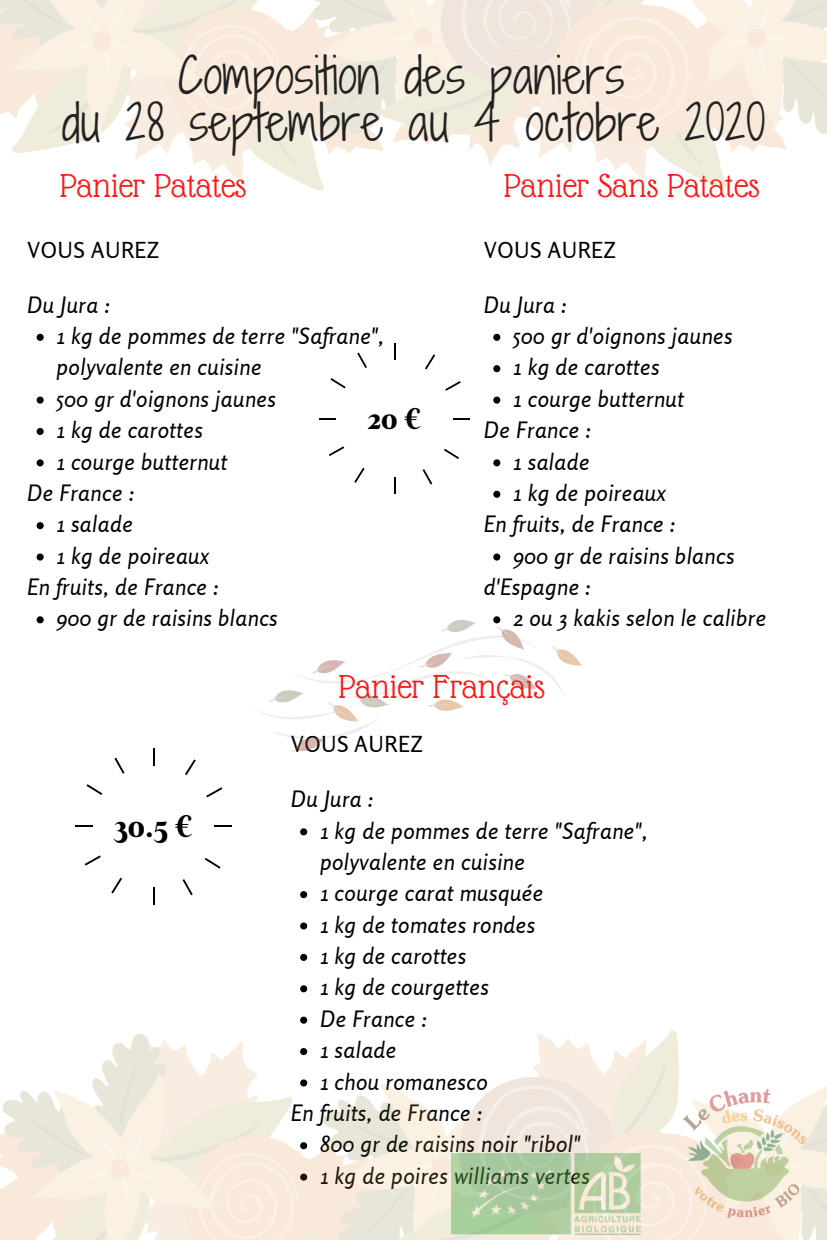
<style>
.page{position:relative;width:827px;height:1240px;background:#fff}
.page>*{position:absolute;margin:0;border:0;box-sizing:border-box;transform-origin:0 0}
.t1{font:48px/46.5px "Shadows Into Light Two";letter-spacing:.01em;color:#222;text-align:center}
.t2{font:36px "Glass Antiqua";color:#ff1616}
.t3{font:30.15px "Berkshire Swash";color:#000}
.t4{font:28.95px "Berkshire Swash";color:#000}
.t5{font:italic 22.5px/31.3px "Rosario";letter-spacing:.02em;color:#000}
.t6{font:21.9px "Rosario";letter-spacing:.02em;color:#000}
</style>
<div class="page">
<svg style="left:37px;top:334px;width:7px;height:7px"></svg>
<svg style="left:37px;top:396px;width:7px;height:8px"></svg>
<svg style="left:37px;top:428px;width:7px;height:7px"></svg>
<svg style="left:37px;top:459px;width:7px;height:7px"></svg>
<svg style="left:37px;top:522px;width:7px;height:7px"></svg>
<svg style="left:37px;top:553px;width:7px;height:7px"></svg>
<svg style="left:37px;top:616px;width:7px;height:7px"></svg>
<svg style="left:300px;top:828px;width:7px;height:7px"></svg>
<svg style="left:300px;top:891px;width:7px;height:7px"></svg>
<svg style="left:300px;top:922px;width:7px;height:7px"></svg>
<svg style="left:300px;top:954px;width:7px;height:7px"></svg>
<svg style="left:300px;top:985px;width:7px;height:7px"></svg>
<svg style="left:300px;top:1016px;width:7px;height:8px"></svg>
<svg style="left:153px;top:887px;width:1px;height:18px"></svg>
<svg style="left:153px;top:748px;width:1px;height:17px"></svg>
<svg style="left:75px;top:825px;width:18px;height:2px"></svg>
<svg style="left:214px;top:825px;width:18px;height:2px"></svg>
<svg style="left:111px;top:878px;width:11px;height:15px"></svg>
<svg style="left:185px;top:759px;width:11px;height:16px"></svg>
<svg style="left:87px;top:784px;width:15px;height:11px"></svg>
<svg style="left:205px;top:858px;width:16px;height:11px"></svg>
<svg style="left:85px;top:855px;width:16px;height:10px"></svg>
<svg style="left:206px;top:787px;width:16px;height:10px"></svg>
<svg style="left:114px;top:757px;width:11px;height:17px"></svg>
<svg style="left:183px;top:879px;width:10px;height:16px"></svg>
<svg style="left:394px;top:477px;width:2px;height:17px"></svg>
<svg style="left:394px;top:343px;width:2px;height:17px"></svg>
<svg style="left:320px;top:418px;width:16px;height:1px"></svg>
<svg style="left:453px;top:418px;width:17px;height:1px"></svg>
<svg style="left:354px;top:468px;width:11px;height:15px"></svg>
<svg style="left:425px;top:354px;width:10px;height:15px"></svg>
<svg style="left:330px;top:378px;width:16px;height:10px"></svg>
<svg style="left:444px;top:449px;width:15px;height:10px"></svg>
<svg style="left:329px;top:446px;width:15px;height:10px"></svg>
<svg style="left:445px;top:381px;width:16px;height:10px"></svg>
<svg style="left:357px;top:353px;width:10px;height:15px"></svg>
<svg style="left:423px;top:469px;width:9px;height:16px"></svg>
<svg style="left:493px;top:334px;width:7px;height:7px"></svg>
<svg style="left:493px;top:365px;width:7px;height:7px"></svg>
<svg style="left:493px;top:396px;width:7px;height:8px"></svg>
<svg style="left:493px;top:459px;width:7px;height:7px"></svg>
<svg style="left:493px;top:491px;width:7px;height:7px"></svg>
<svg style="left:493px;top:553px;width:7px;height:7px"></svg>
<svg style="left:0;top:1031px;width:827px;height:209px"></svg>
<svg style="left:0;top:0;width:827px;height:191px"></svg>
<svg style="left:257px;top:616px;width:326px;height:136px"></svg>
<h1 class="t1" style="left:62px;top:52px;width:705px">Composition des paniers<br>du 28 septembre au 4 octobre 2020</h1>
<h2 class="t2" style="left:60px;top:167px;width:188px">Panier Patates</h2>
<h2 class="t2" style="left:504px;top:167px;width:257px">Panier Sans Patates</h2>
<p class="t6" style="left:27px;top:236px;width:134px">VOUS AUREZ</p>
<p class="t6" style="left:484px;top:236px;width:134px">VOUS AUREZ</p>
<p class="t5" style="left:27px;top:289px;width:84px">Du Jura :</p>
<p class="t5" style="left:484px;top:289px;width:84px">Du Jura :</p>
<p class="t5" style="left:56px;top:320px;width:329px">1 kg de pommes de terre "Safrane", polyvalente en cuisine<br>500 gr d'oignons jaunes<br>1 kg de carottes<br>1 courge butternut</p>
<p class="t4" style="left:368px;top:401px;width:55px">20 €</p>
<p class="t5" style="left:27px;top:477px;width:109px">De France :</p>
<p class="t5" style="left:513px;top:320px;width:221px">500 gr d'oignons jaunes<br>1 kg de carottes<br>1 courge butternut</p>
<p class="t5" style="left:484px;top:414px;width:109px">De France :</p>
<p class="t5" style="left:513px;top:445px;width:154px">1 salade<br>1 kg de poireaux</p>
<p class="t5" style="left:56px;top:508px;width:154px">1 salade<br>1 kg de poireaux</p>
<p class="t5" style="left:484px;top:508px;width:193px">En fruits, de France :</p>
<p class="t5" style="left:513px;top:540px;width:223px">900 gr de raisins blancs</p>
<p class="t5" style="left:27px;top:571px;width:193px">En fruits, de France :</p>
<p class="t5" style="left:484px;top:571px;width:108px">d'Espagne :</p>
<p class="t5" style="left:56px;top:602px;width:223px">900 gr de raisins blancs</p>
<p class="t5" style="left:513px;top:602px;width:255px">2 ou 3 kakis selon le calibre</p>
<h2 class="t2" style="left:339px;top:667px;width:208px">Panier Français</h2>
<p class="t6" style="left:291px;top:731px;width:134px">VOUS AUREZ</p>
<h3 class="t3" style="left:114px;top:808px;width:80px">30.5 €</h3>
<p class="t5" style="left:291px;top:783px;width:84px">Du Jura :</p>
<p class="t5" style="left:320px;top:814px;width:329px">1 kg de pommes de terre "Safrane", polyvalente en cuisine<br>1 courge carat musquée<br>1 kg de tomates rondes<br>1 kg de carottes<br>1 kg de courgettes<br>De France :<br>1 salade<br>1 chou romanesco</p>
<p class="t5" style="left:291px;top:1097px;width:193px">En fruits, de France :</p>
<p class="t5" style="left:320px;top:1128px;width:271px">800 gr de raisins noir "ribol"<br>1 kg de poires williams vertes</p>
</div>
